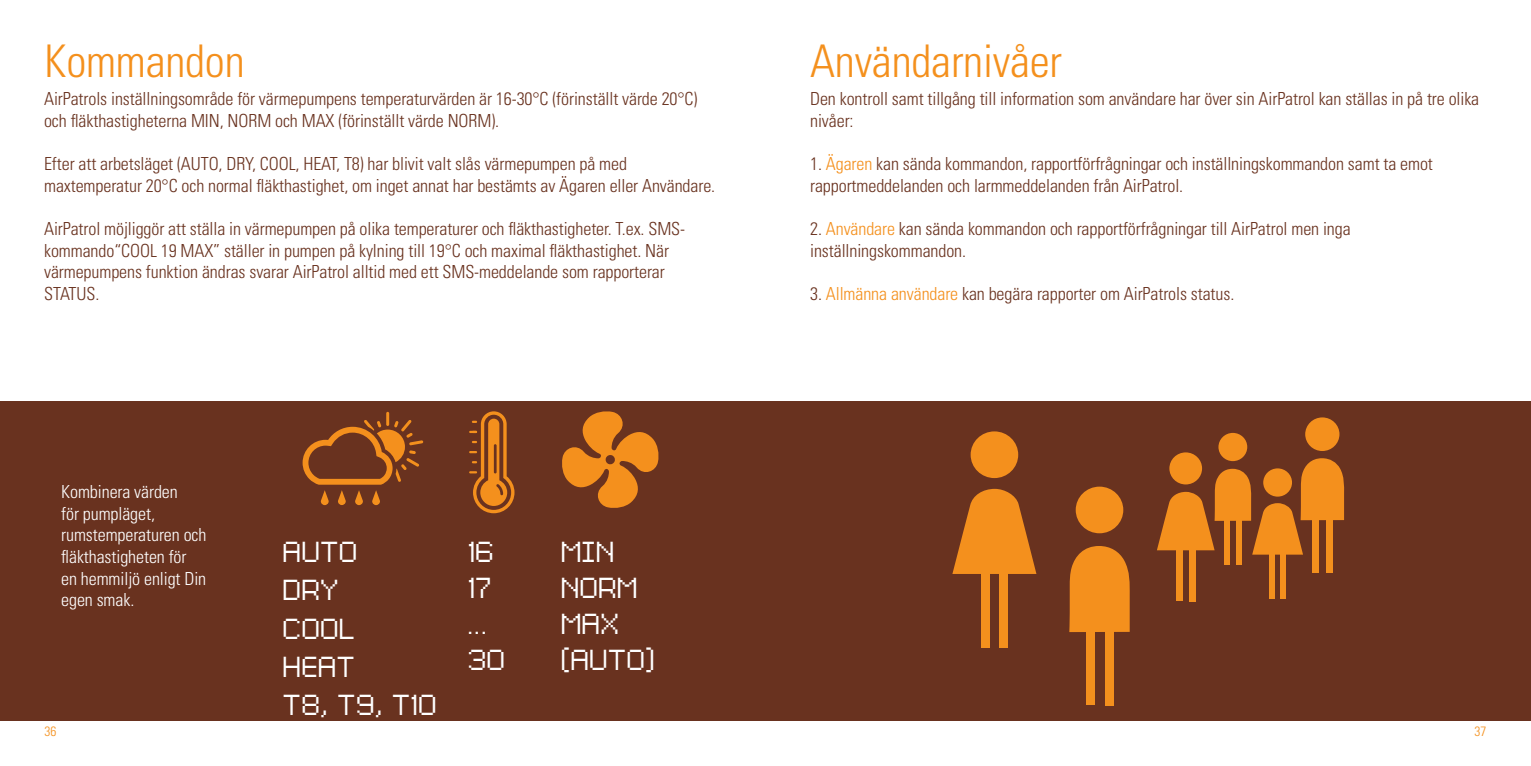
<style>
.page{position:relative;width:1531px;height:766px;background:#fff}
.page>*{position:absolute;margin:0;border:0;box-sizing:border-box;transform-origin:0 0}
.t1{font:300 condensed 45px "Univers LT Std";letter-spacing:-.005em;color:#f4901d}
.t2{font:300 condensed 18px/21.6px "Univers LT Std";letter-spacing:-.005em;color:#69321f}
.t3{font:300 condensed 18px/21.6px "Univers LT Std";letter-spacing:-.005em;color:#fff}
.t4{font:18px/36px "Grixel Kyrou 9";letter-spacing:.04em;color:#fff}
.t5{font:300 condensed 13.5px "Univers LT Std";color:#f4901d}
.s1{color:#f4901d}
</style>
<div class="page">
<div style="left:0;top:401px;width:1531px;height:320px;background:#69321f"></div>
<svg style="left:562px;top:411px;width:97px;height:97px"></svg>
<svg style="left:469px;top:411px;width:45px;height:102px"></svg>
<hr style="left:494px;top:444px;width:3px;height:29px;background:#69321f">
<hr style="left:386px;top:411px;width:3px;height:15px;background:#f4901d">
<svg style="left:303px;top:419px;width:120px;height:65px"></svg>
<svg style="left:321px;top:490px;width:8px;height:15px"></svg>
<svg style="left:338px;top:490px;width:8px;height:15px"></svg>
<svg style="left:355px;top:490px;width:8px;height:15px"></svg>
<svg style="left:372px;top:490px;width:8px;height:15px"></svg>
<div style="left:1086px;top:630px;width:9px;height:74px;background:#f4901d"></div>
<svg style="left:1069px;top:546px;width:61px;height:86px;background:#e6861d"></svg>
<div style="left:1105px;top:630px;width:8px;height:75px;background:#f4901d"></div>
<div style="left:1076px;top:486px;width:47px;height:47px;background:#f4901d;border-radius:50%"></div>
<svg style="left:952px;top:488px;width:84px;height:85px"></svg>
<div style="left:999px;top:573px;width:9px;height:74px;background:#f4901d"></div>
<div style="left:981px;top:573px;width:8px;height:74px;background:#f4901d"></div>
<div style="left:970px;top:431px;width:48px;height:47px;background:#f4901d;border-radius:50%"></div>
<div style="left:1224px;top:520px;width:6px;height:45px;background:#f4901d"></div>
<div style="left:1236px;top:520px;width:5px;height:45px;background:#f4901d"></div>
<div style="left:1218px;top:433px;width:29px;height:28px;background:#f4901d;border-radius:50%"></div>
<div style="left:1312px;top:519px;width:7px;height:53px;background:#f4901d"></div>
<div style="left:1326px;top:519px;width:6px;height:53px;background:#f4901d"></div>
<div style="left:1305px;top:417px;width:34px;height:34px;background:#f4901d;border-radius:50%"></div>
<div style="left:1189px;top:549px;width:6px;height:52px;background:#f4901d"></div>
<div style="left:1176px;top:549px;width:6px;height:51px;background:#f4901d"></div>
<div style="left:1169px;top:452px;width:33px;height:32px;background:#f4901d;border-radius:50%"></div>
<svg style="left:1157px;top:458px;width:187px;height:96px"></svg>
<div style="left:1280px;top:554px;width:6px;height:45px;background:#f4901d"></div>
<div style="left:1269px;top:554px;width:5px;height:44px;background:#f4901d"></div>
<div style="left:1263px;top:468px;width:29px;height:28px;background:#f4901d;border-radius:50%"></div>
<h1 class="t1" style="left:44px;top:34px;width:202px">Kommandon</h1>
<p class="t2" style="left:44px;top:88px;width:655px">AirPatrols inställningsområde för värmepumpens temperaturvärden är 16-30°C (förinställt värde 20°C) och fläkthastigheterna MIN, NORM och MAX (förinställt värde NORM).</p>
<p class="t2" style="left:44px;top:153px;width:673px">Efter att arbetsläget (AUTO, DRY, COOL, HEAT, T8) har blivit valt slås värmepumpen på med maxtemperatur 20°C och normal fläkthastighet, om inget annat har bestämts av Ägaren eller Användare.</p>
<p class="t2" style="left:44px;top:218px;width:642px">AirPatrol möjliggör att ställa in värmepumpen på olika temperaturer och fläkthastigheter. T.ex. SMS&shy;kommando“COOL 19 MAX” ställer in pumpen på kylning till 19°C och maximal fläkthastighet. När värmepumpens funktion ändras svarar AirPatrol alltid med ett SMS-meddelande som rapporterar STATUS.</p>
<p class="t3" style="left:61px;top:481px;width:147px">Kombinera värden<br>för pumpläget, rumstemperaturen och fläkthastigheten för en hemmiljö enligt Din egen smak.</p>
<p class="t4" style="left:284px;top:536px;width:155px;line-height:38.2px">AUTO<br>DRY<br>COOL<br>HEAT<br>T8, T9, T10</p>
<p class="t4" style="left:469px;top:537px;width:38px">16<br>17 ...<br>30</p>
<p class="t4" style="left:562px;top:537px;width:95px">MIN<br>NORM<br>MAX (AUTO)</p>
<h1 class="t1" style="left:810px;top:34px;width:253px">Användarnivåer</h1>
<p class="t2" style="left:810px;top:88px;width:671px">Den kontroll samt tillgång till information som användare har över sin AirPatrol kan ställas in på tre olika nivåer:</p>
<p class="t2" style="left:810px;top:153px;width:624px">1. <span class="s1">Ägaren</span> kan sända kommandon, rapportförfrågningar och inställningskommandon samt ta emot rapportmeddelanden och larmmeddelanden från AirPatrol.</p>
<p class="t2" style="left:810px;top:218px;width:542px">2. <span class="s1">Användare</span> kan sända kommandon och rapportförfrågningar till AirPatrol men inga inställningskommandon.</p>
<p class="t2" style="left:810px;top:282px;width:426px">3. <span class="s1">Allmänna användare</span> kan begära rapporter om AirPatrols status.</p>
<p class="t5" style="left:45px;top:723px;width:13px">36</p>
<p class="t5" style="left:1474px;top:723px;width:13px">37</p>
</div>
